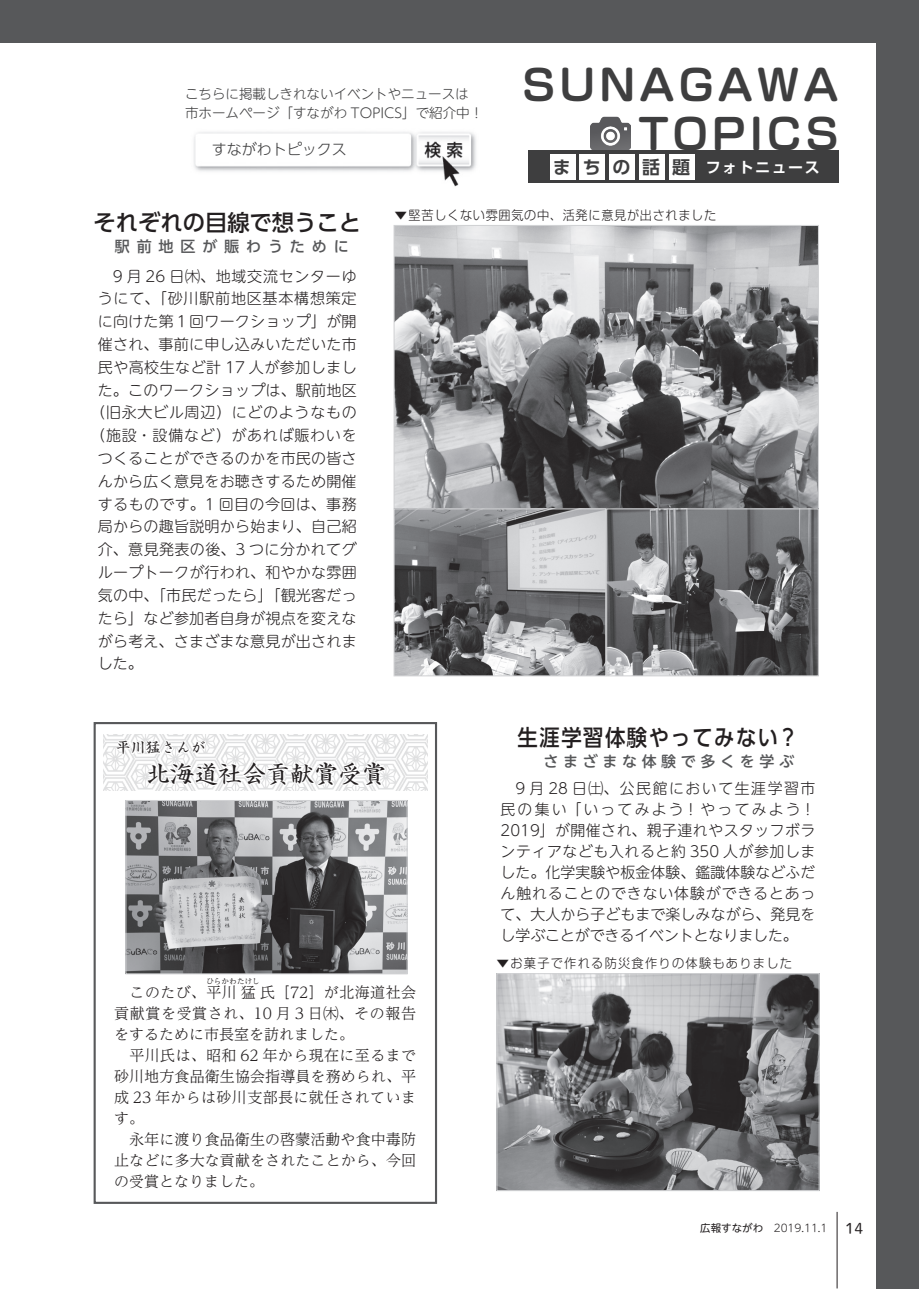
<style>
.page{position:relative;width:919px;height:1289px;background:#fff}
.page>*{position:absolute;margin:0;border:0;box-sizing:border-box;transform-origin:0 0}
.t1{font:700 42px/49.5px "Soft Go Std De";letter-spacing:.1em;color:#3e3e3f;text-align:right}
.t2{font:24px "Sei Kai CB1 Std";color:#231f20}
.t3{font:500 22.5px "UD Shin Go Pro";letter-spacing:.08em;color:#231f20;scale:.9 1}
.t4{font:500 22.5px "UD Shin Go Pro";color:#231f20}
.t5{font:700 18px "UD Shin Go Pro De";color:#3e3e3f}
.t6{font:300 15px/21px "UD Shin M Go Pro";letter-spacing:.015em;color:#231f20;text-align:justify}
.t7{font:300 15px/21px "UD Reimin Pro";letter-spacing:.005em;color:#231f20}
.t8{font:300 15px "UD Shin M Go Pro";letter-spacing:.05em;color:#231f20}
.t9{font:300 15px "UD Reimin Pro";letter-spacing:.03em;color:#231f20}
.t10{font:300 15px "UD Shin M Go Pro";letter-spacing:.055em;color:#231f20}
.t11{font:300 15px "UD Shin M Go Pro";letter-spacing:.045em;color:#231f20}
.t12{font:500 15px "UD Shin M Go Pro";letter-spacing:.31em;color:#57585a}
.t13{font:500 15px "UD Shin Go Pro";letter-spacing:.46em;color:#57585a}
.t14{font:300 15px "UD Shin Go Pro";color:#3e3e3f}
.t15{font:700 15px "UD Shin Go Pro De";letter-spacing:.1em;color:#fff}
.t16{font:15px "Sei Kai CB1 Std";color:#231f20}
.t17{font:15px "P Shuei M Go Std N L";color:#231f20}
.t18{font:300 13.5px/19.5px "UD Shin M Go Pro";color:#3e3e3f}
.t19{font:300 12.75px "Soft Go Std";letter-spacing:.06em;color:#231f20}
.t20{font:300 12.75px "Soft Go Std";letter-spacing:.1em;color:#231f20}
.t21{font:300 10.5px "UD Shin M Go Pro";color:#231f20}
.t22{font:10.5px "UD Shin M Go Pro";color:#231f20}
.t23{font:300 7.5px "UD Reimin Pro";letter-spacing:.015em;color:#231f20}
</style>
<div class="page">
<img style="left:590px;top:116px;width:40px;height:34px">
<div style="left:528px;top:150px;width:311px;height:33px;background:#3e3e3f"></div>
<div style="left:549px;top:154px;width:26px;height:26px;background:#fff"></div>
<div style="left:579px;top:154px;width:26px;height:26px;background:#fff"></div>
<div style="left:609px;top:154px;width:25px;height:26px;background:#fff"></div>
<div style="left:639px;top:154px;width:25px;height:26px;background:#fff"></div>
<div style="left:668px;top:154px;width:26px;height:26px;background:#fff"></div>
<div style="left:0;top:0;width:918px;height:43px;background:#57585a"></div>
<div style="left:876px;top:0;width:42px;height:1288px;background:#57585a"></div>
<img style="left:194px;top:132px;width:282px;height:55px">
<img style="left:395px;top:227px;width:422px;height:447px">
<hr style="left:836px;top:1211px;width:1px;height:77px;background:#231f20">
<img style="left:498px;top:975px;width:319px;height:214px">
<div style="left:496px;top:973px;width:323px;height:218px;border:1px solid #d1d2d4"></div>
<div style="left:393px;top:508px;width:213px;height:168px;border:1px solid #d1d2d4"></div>
<div style="left:606px;top:508px;width:212px;height:168px;border:1px solid #d1d2d4"></div>
<svg style="left:93px;top:722px;width:345px;height:482px"></svg>
<img style="left:127px;top:802px;width:278px;height:170px">
<div style="left:125px;top:800px;width:282px;height:174px;border:1px solid #d1d2d4"></div>
<img style="left:104px;top:734px;width:323px;height:57px">
<svg style="left:115px;top:722px;width:272px;height:121px"></svg>
<p class="t18" style="left:185px;top:83px;width:299px">こちらに掲載しきれないイベントやニュースは市ホームページ「すながわ TOPICS」で紹介中!</p>
<p class="t14" style="left:212px;top:137px;width:136px">すながわトピックス</p>
<h1 class="t1" style="left:522px;top:57px;width:317px">SUNAGAWA<br>TOPICS</h1>
<p class="t15" style="left:705px;top:155px;width:115px">フォトニュース</p>
<p class="t5" style="left:642px;top:152px;width:19px">話</p>
<p class="t5" style="left:672px;top:152px;width:19px">題</p>
<p class="t5" style="left:582px;top:152px;width:19px">ち</p>
<p class="t5" style="left:553px;top:152px;width:19px">ま</p>
<p class="t5" style="left:612px;top:152px;width:19px">の</p>
<h3 class="t4" style="left:94px;top:204px;width:269px">それぞれの目線で想うこと</h3>
<p class="t13" style="left:115px;top:234px;width:235px">駅前地区が賑わうために</p>
<p class="t8" style="left:98px;top:264px;width:260px">　9 月 26 日㈭、地域交流センターゆ</p>
<p class="t10" style="left:98px;top:286px;width:260px">うにて、「砂川駅前地区基本構想策定</p>
<p class="t6" style="left:98px;top:310px;width:260px">に向けた第１回ワークショップ」が開</p>
<p class="t6" style="left:98px;top:333px;width:260px">催され、事前に申し込みいただいた市</p>
<p class="t6" style="left:98px;top:356px;width:260px">民や高校生など計 17 人が参加しまし</p>
<p class="t6" style="left:98px;top:378px;width:260px">た。このワークショップは、駅前地区</p>
<p class="t11" style="left:90px;top:400px;width:268px">（旧永大ビル周辺）にどのようなもの</p>
<p class="t8" style="left:90px;top:423px;width:268px">（施設・設備など）があれば賑わいを</p>
<p class="t6" style="left:98px;top:447px;width:260px">つくることができるのかを市民の皆さ</p>
<p class="t6" style="left:98px;top:470px;width:260px">んから広く意見をお聴きするため開催</p>
<p class="t6" style="left:98px;top:492px;width:260px">するものです。1 回目の今回は、事務</p>
<p class="t6" style="left:98px;top:515px;width:260px">局からの趣旨説明から始まり、自己紹</p>
<p class="t6" style="left:98px;top:538px;width:260px">介、意見発表の後、3 つに分かれてグ</p>
<p class="t6" style="left:98px;top:561px;width:260px">ループトークが行われ、和やかな雰囲</p>
<p class="t6" style="left:98px;top:584px;width:260px">気の中、「市民だったら」「観光客だっ</p>
<p class="t6" style="left:98px;top:606px;width:260px">たら」など参加者自身が視点を変えな</p>
<p class="t6" style="left:98px;top:629px;width:260px">がら考え、さまざまな意見が出されま</p>
<p class="t6" style="left:98px;top:652px;width:46px">した。</p>
<p class="t19" style="left:394px;top:206px;width:323px">▼堅苦しくない雰囲気の中、活発に意見が出されました</p>
<p class="t16" style="left:116px;top:736px;width:91px">平川猛さんが</p>
<h2 class="t2" style="left:146px;top:755px;width:242px">北海道社会貢献賞受賞</h2>
<p class="t23" style="left:206px;top:974px;width:55px">ひらかわたけし</p>
<p class="t7" style="left:114px;top:1002px;width:303px">貢献賞を受賞され、10 月 3 日㈭、その報告をするために市長室を訪れました。<br>　平川氏は、昭和 62 年から現在に至るまで砂川地方食品衛生協会指導員を務められ、平成 23 年からは砂川支部長に就任されています。<br>　永年に渡り食品衛生の啓蒙活動や食中毒防止などに多大な貢献をされたことから、今回の受賞となりました。</p>
<p class="t9" style="left:114px;top:980px;width:303px">　このたび、平川猛氏［72］が北海道社会</p>
<h3 class="t3" style="left:517px;top:719px;width:313px">生涯学習体験やってみない?</h3>
<p class="t12" style="left:543px;top:749px;width:252px">さまざまな体験で多くを学ぶ</p>
<p class="t6" style="left:500px;top:777px;width:316px">　9 月 28 日㈯、公民館において生涯学習市民の集い「いってみよう！やってみよう!<br>2019」が開催され、親子連れやスタッフボランティアなども入れると約 350 人が参加しました。化学実験や板金体験、鑑識体験などふだん触れることのできない体験ができるとあって、大人から子どもまで楽しみながら、発見をし学ぶことができるイベントとなりました。</p>
<p class="t20" style="left:496px;top:953px;width:297px">▼お菓子で作れる防災食作りの体験もありました</p>
<p class="t22" style="left:700px;top:1219px;width:64px">広報すながわ</p>
<p class="t21" style="left:773px;top:1219px;width:55px">2019.11.1</p>
<p class="t17" style="left:845px;top:1216px;width:19px">14</p>
</div>
